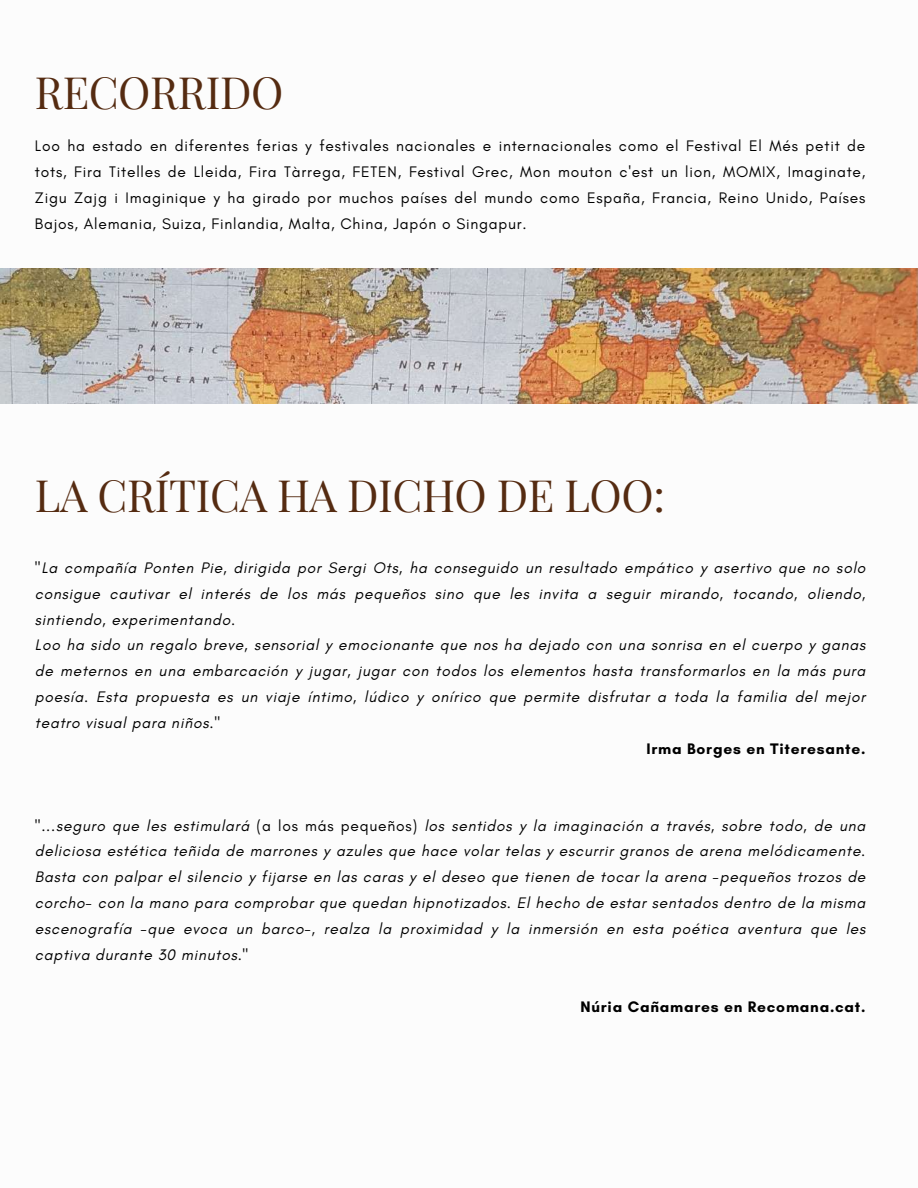
<style>
.page{position:relative;width:918px;height:1188px;background:#fff}
.page>*{position:absolute;margin:0;border:0;box-sizing:border-box;transform-origin:0 0}
.t1{font:43.65px "Playfair Display";letter-spacing:-.01em;color:#552b11}
.t2{font:italic 15.6px/25.8px "Glacial Indifference";letter-spacing:.05em;color:#000}
.t3{font:15.6px/25.8px "Glacial Indifference";letter-spacing:.05em;color:#000;text-align:justify}
.t4{font:700 15.6px "Glacial Indifference";letter-spacing:.05em;color:#000}
.s1{font-style:normal}
</style>
<div class="page">
<img style="left:0;top:269px;width:918px;height:135px">
<h1 class="t1" style="left:35px;top:62px;width:250px">RECORRIDO</h1>
<p class="t3" style="left:35px;top:133px;width:832px">Loo ha estado en diferentes ferias y festivales nacionales e internacionales como el Festival El Més petit de tots, Fira Titelles de Lleida, Fira Tàrrega, FETEN, Festival Grec, Mon mouton c'est un lion, MOMIX, Imaginate, Zigu Zajg i Imaginique y ha girado por muchos países del mundo como España, Francia, Reino Unido, Países Bajos, Alemania, Suiza, Finlandia, Malta, China, Japón o Singapur.</p>
<h1 class="t1" style="left:35px;top:465px;width:632px">LA CRÍTICA HA DICHO DE LOO:</h1>
<p class="t2" style="left:35px;top:554px;width:832px">"La compañía Ponten Pie, dirigida por Sergi Ots, ha conseguido un resultado empático y asertivo que no solo consigue cautivar el interés de los más pequeños sino que les invita a seguir mirando, tocando, oliendo, sintiendo, experimentando.<br>Loo ha sido un regalo breve, sensorial y emocionante que nos ha dejado con una sonrisa en el cuerpo y ganas de meternos en una embarcación y jugar, jugar con todos los elementos hasta transformarlos en la más pura poesía. Esta propuesta es un viaje íntimo, lúdico y onírico que permite disfrutar a toda la familia del mejor teatro visual para niños."</p>
<p class="t4" style="left:647px;top:739px;width:220px">Irma Borges en Titeresante.</p>
<p class="t2" style="left:35px;top:812px;width:832px;text-align:justify">"...seguro que les estimulará <span class="s1">(a los más pequeños)</span> los sentidos y la imaginación a través, sobre todo, de una deliciosa estética teñida de marrones y azules que hace volar telas y escurrir granos de arena melódicamente.<br>Basta con palpar el silencio y fijarse en las caras y el deseo que tienen de tocar la arena -pequeños trozos de corcho- con la mano para comprobar que quedan hipnotizados. El hecho de estar sentados dentro de la misma escenografía -que evoca un barco-, realza la proximidad y la inmersión en esta poética aventura que les captiva durante 30 minutos."</p>
<p class="t4" style="left:580px;top:997px;width:287px">Núria Cañamares en Recomana.cat.</p>
</div>
